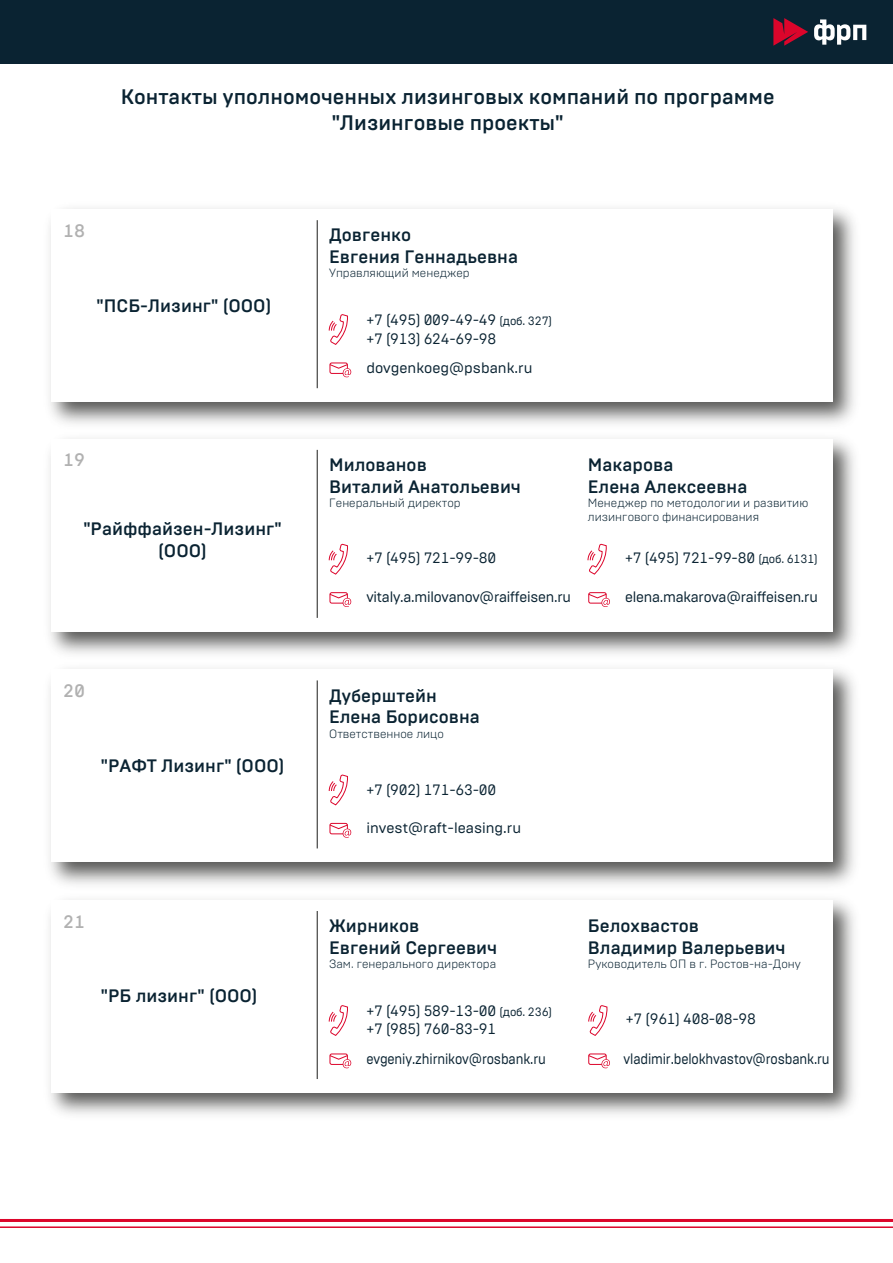
<style>
.page{position:relative;width:893px;height:1263px;background:#fff}
.page>*{position:absolute;margin:0;border:0;box-sizing:border-box;transform-origin:0 0}
.t1{font:500 21px/25.2px "Brutal Type";color:#0a2332;text-align:center}
.t2{font:500 18px/21.6px "Brutal Type";color:#0a2332}
.t3{font:500 18px "Brutal Type";color:#b1b1b1}
.t4{font:15px/19.6px "Brutal Type";letter-spacing:-.015em;color:#0a2332}
.t5{font:15px "Brutal Type";letter-spacing:-.015em;color:#0a2332;scale:.89 1}
.t6{font:300 12px/14.4px "Brutal Type";color:#0a2332}
.s1{font-size:12px}
</style>
<div class="page">
<div style="left:0;top:0;width:893px;height:64px;background:#0a2332"></div>
<hr style="left:0;top:1219px;width:893px;height:3px;background:#dc052b">
<hr style="left:0;top:1226px;width:893px;height:2px;background:#dc052b">
<svg style="left:773px;top:18px;width:35px;height:28px"></svg>
<svg style="left:814px;top:19px;width:52px;height:26px"></svg>
<img style="left:50px;top:208px;width:804px;height:216px">
<div style="left:51px;top:210px;width:781px;height:192px;background:#fff"></div>
<hr style="left:317px;top:220px;width:1px;height:168px;background:#1d1d1b">
<svg style="left:328px;top:314px;width:20px;height:31px"></svg>
<svg style="left:329px;top:362px;width:22px;height:15px"></svg>
<img style="left:50px;top:439px;width:804px;height:215px">
<div style="left:51px;top:439px;width:781px;height:192px;background:#fff"></div>
<hr style="left:317px;top:450px;width:1px;height:168px;background:#1d1d1b">
<svg style="left:328px;top:544px;width:20px;height:31px"></svg>
<svg style="left:329px;top:592px;width:22px;height:15px"></svg>
<svg style="left:587px;top:544px;width:20px;height:31px"></svg>
<svg style="left:588px;top:592px;width:22px;height:15px"></svg>
<img style="left:50px;top:900px;width:804px;height:215px">
<div style="left:51px;top:900px;width:781px;height:192px;background:#fff"></div>
<hr style="left:317px;top:911px;width:1px;height:168px;background:#1d1d1b">
<svg style="left:328px;top:1005px;width:20px;height:31px"></svg>
<svg style="left:329px;top:1053px;width:22px;height:15px"></svg>
<svg style="left:588px;top:1005px;width:20px;height:31px"></svg>
<svg style="left:588px;top:1053px;width:22px;height:15px"></svg>
<img style="left:50px;top:669px;width:804px;height:216px">
<div style="left:51px;top:670px;width:781px;height:192px;background:#fff"></div>
<hr style="left:317px;top:680px;width:1px;height:168px;background:#1d1d1b">
<svg style="left:328px;top:774px;width:20px;height:32px"></svg>
<svg style="left:329px;top:823px;width:22px;height:15px"></svg>
<h1 class="t1" style="left:121px;top:85px;width:655px">Контакты уполномоченных лизинговых компаний по программе "Лизинговые проекты"</h1>
<p class="t3" style="left:63px;top:219px;width:24px">18</p>
<p class="t2" style="left:97px;top:295px;width:176px">"ПСБ-Лизинг" (ООО)</p>
<p class="t3" style="left:63px;top:449px;width:24px">19</p>
<p class="t2" style="left:329px;top:224px;width:190px">Довгенко<br>Евгения Геннадьевна</p>
<p class="t6" style="left:329px;top:266px;width:142px">Управляющий менеджер</p>
<p class="t4" style="left:366px;top:310px;width:187px">+7 (495) 009-49-49 <span class="s1">(доб. 327) </span>+7 (913) 624-69-98</p>
<p class="t4" style="left:366px;top:358px;width:168px">dovgenkoeg@psbank.ru</p>
<p class="t2" style="left:329px;top:454px;width:193px">Милованов<br>Виталий Анатольевич</p>
<p class="t2" style="left:588px;top:454px;width:161px">Макарова<br>Елена Алексеевна</p>
<p class="t2" style="left:83px;top:518px;width:200px;text-align:center">"Райффайзен-Лизинг" (ООО)</p>
<p class="t3" style="left:63px;top:680px;width:24px">20</p>
<p class="t2" style="left:101px;top:755px;width:185px">"РАФТ Лизинг" (ООО)</p>
<p class="t3" style="left:63px;top:910px;width:24px">21</p>
<p class="t2" style="left:101px;top:985px;width:158px">"РБ лизинг" (ООО)</p>
<p class="t6" style="left:329px;top:495px;width:133px">Генеральный директор</p>
<p class="t6" style="left:588px;top:495px;width:222px">Менеджер по методологии и развитию лизингового финансирования</p>
<p class="t4" style="left:366px;top:548px;width:132px">+7 (495) 721-99-80</p>
<p class="t4" style="left:366px;top:587px;width:206px">vitaly.a.milovanov@raiffeisen.ru</p>
<p class="t2" style="left:329px;top:685px;width:152px">Дуберштейн<br>Елена Борисовна</p>
<p class="t6" style="left:329px;top:726px;width:116px">Ответственное лицо</p>
<p class="t4" style="left:366px;top:779px;width:132px">+7 (902) 171-63-00</p>
<p class="t4" style="left:366px;top:818px;width:156px">invest@raft-leasing.ru</p>
<p class="t4" style="left:625px;top:548px;width:194px">+7 (495) 721-99-80 <span class="s1">(доб. 6131)</span></p>
<p class="t4" style="left:625px;top:587px;width:194px">elena.makarova@raiffeisen.ru</p>
<p class="t2" style="left:329px;top:915px;width:170px">Жирников<br>Евгений Сергеевич</p>
<p class="t6" style="left:329px;top:957px;width:168px">Зам. генерального директора</p>
<p class="t2" style="left:588px;top:915px;width:199px">Белохвастов<br>Владимир Валерьевич</p>
<p class="t6" style="left:588px;top:957px;width:214px">Руководитель ОП в г. Ростов-на-Дону</p>
<p class="t4" style="left:366px;top:1002px;width:187px;line-height:18px">+7 (495) 589-13-00 <span class="s1">(доб. 236) </span>+7 (985) 760-83-91</p>
<p class="t4" style="left:626px;top:1008px;width:132px">+7 (961) 408-08-98</p>
<p class="t5" style="left:366px;top:1049px;width:203px">evgeniy.zhirnikov@rosbank.ru</p>
<p class="t5" style="left:624px;top:1049px;width:233px">vladimir.belokhvastov@rosbank.ru</p>
</div>
